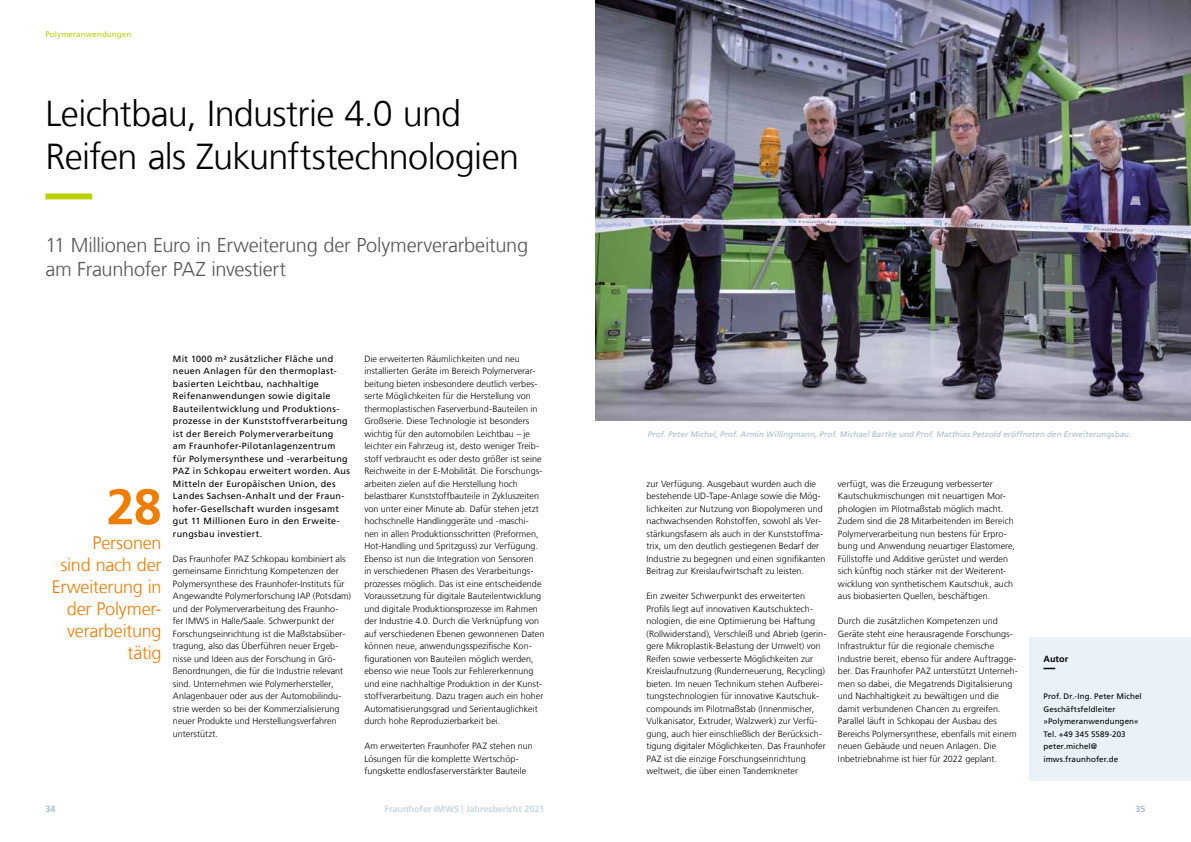
<style>
.page{position:relative;width:1191px;height:842px;background:#fff}
.page>*{position:absolute;margin:0;border:0;box-sizing:border-box;transform-origin:0 0}
.t1{font:700 50px "Frutiger LT Com";color:#ef7d00}
.t2{font:300 36px/43.2px "Frutiger LT Com";letter-spacing:-.02em;color:#000}
.t3{font:300 20px/24px "Frutiger LT Com";letter-spacing:-.015em;color:#575756}
.t4{font:300 18px/22px "Frutiger LT Com";letter-spacing:-.01em;color:#ef7d00;text-align:right}
.t5{font:300 9px/12.5px "Frutiger LT Com";letter-spacing:.005em;color:#000}
.t6{font:9px/12.5px "Frutiger LT Com";letter-spacing:.03em;color:#000}
.t7{font:700 9px "Frutiger LT Com";color:#c8d7e0}
.t8{font:700 9px "Frutiger LT Com";letter-spacing:.005em;color:#000}
.t9{font:700 9px "Frutiger LT Com";color:#a5bcca}
.t10{font:8px/12.5px "Frutiger LT Com";letter-spacing:.01em;color:#000}
.t11{font:italic 8px "Frutiger LT Com";letter-spacing:.015em;color:#a5bcca}
.t12{font:8px "Frutiger LT Com";letter-spacing:.015em;color:#bccf00}
</style>
<div class="page">
<img style="left:595px;top:0;width:596px;height:421px">
<svg style="left:45px;top:194px;width:48px;height:5px"></svg>
<div style="left:1029px;top:637px;width:162px;height:143px;background:#e9f2f7"></div>
<svg style="left:1043px;top:668px;width:13px;height:1px"></svg>
<p class="t12" style="left:45px;top:29px;width:88px">Polymeranwendungen</p>
<h2 class="t2" style="left:45px;top:92px;width:475px">Leichtbau, Industrie 4.0 und<br>Reifen als Zukunftstechnologien</h2>
<h3 class="t3" style="left:45px;top:233px;width:484px">11 Millionen Euro in Erweiterung der Polymerverarbeitung am Fraunhofer PAZ investiert</h3>
<h1 class="t1" style="left:107px;top:478px;width:57px">28</h1>
<h3 class="t4" style="left:52px;top:532px;width:111px">Personen<br>sind nach der<br>Erweiterung in der Polymer&shy;verarbeitung tätig</h3>
<p class="t6" style="left:173px;top:352px;width:178px">Mit 1000 m² zusätzlicher Fläche und neuen Anlagen für den thermoplast&shy;basierten Leichtbau, nachhaltige Reifenanwendungen sowie digitale Bauteilentwicklung und Produktions&shy;prozesse in der Kunststoffverarbeitung ist der Bereich Polymerverarbeitung<br>am Fraunhofer-Pilotanlagenzentrum für Polymersynthese und -verarbeitung PAZ in Schkopau erweitert worden. Aus Mitteln der Europäischen Union, des Landes Sachsen-Anhalt und der Fraun&shy;hofer-Gesellschaft wurden insgesamt gut 11 Millionen Euro in den Erweite&shy;rungsbau investiert.</p>
<p class="t5" style="left:173px;top:552px;width:179px">Das Fraunhofer PAZ Schkopau kombiniert als gemeinsame Einrichtung Kompetenzen der Polymersynthese des Fraunhofer-Instituts für Angewandte Polymerforschung IAP (Potsdam) und der Polymerverarbeitung des Fraunho&shy;fer IMWS in Halle/Saale. Schwerpunkt der Forschungseinrichtung ist die Maßstabsüber&shy;tragung, also das Überführen neuer Ergeb&shy;nisse und Ideen aus der Forschung in Grö&shy;ßenordnungen, die für die Industrie relevant sind. Unternehmen wie Polymerhersteller, Anlagenbauer oder aus der Automobilindu&shy;strie werden so bei der Kommerzialisierung neuer Produkte und Herstellungsverfahren unterstützt.</p>
<p class="t5" style="left:364px;top:352px;width:181px">Die erweiterten Räumlichkeiten und neu installierten Geräte im Bereich Polymerverar&shy;beitung bieten insbesondere deutlich verbes&shy;serte Möglichkeiten für die Herstellung von thermoplastischen Faserverbund-Bauteilen in Großserie. Diese Technologie ist besonders wichtig für den automobilen Leichtbau – je leichter ein Fahrzeug ist, desto weniger Treib&shy;stoff verbraucht es oder desto größer ist seine Reichweite in der E-Mobilität. Die Forschungs&shy;arbeiten zielen auf die Herstellung hoch belastbarer Kunststoffbauteile in Zykluszeiten von unter einer Minute ab. Dafür stehen jetzt hochschnelle Handlinggeräte und -maschi&shy;nen in allen Produktionsschritten (Preformen, Hot-Handling und Spritzguss) zur Verfügung.<br>Ebenso ist nun die Integration von Sensoren<br>in verschiedenen Phasen des Verarbeitungs&shy;prozesses möglich. Das ist eine entscheidende Voraussetzung für digitale Bauteilentwicklung und digitale Produktionsprozesse im Rahmen der Industrie 4.0. Durch die Verknüpfung von auf verschiedenen Ebenen gewonnenen Daten können neue, anwendungsspezifische Kon&shy;figurationen von Bauteilen möglich werden, ebenso wie neue Tools zur Fehlererkennung und eine nachhaltige Produktion in der Kunst&shy;stoffverarbeitung. Dazu tragen auch ein hoher Automatisierungsgrad und Serientauglichkeit durch hohe Reproduzierbarkeit bei.</p>
<p class="t5" style="left:364px;top:740px;width:170px">Am erweiterten Fraunhofer PAZ stehen nun<br>Lösungen für die komplette Wertschöp&shy;fungskette endlosfaserverstärkter Bauteile</p>
<p class="t11" style="left:648px;top:429px;width:485px">Prof. Peter Michel, Prof. Armin Willingmann, Prof. Michael Bartke und Prof. Matthias Petzold eröffneten den Erweiterungsbau.</p>
<p class="t5" style="left:646px;top:477px;width:180px">zur Verfügung. Ausgebaut wurden auch die bestehende UD-Tape-Anlage sowie die Mög&shy;lichkeiten zur Nutzung von Biopolymeren und nachwachsenden Rohstoffen, sowohl als Ver&shy;stärkungsfasern als auch in der Kunststoffma&shy;trix, um den deutlich gestiegenen Bedarf der Industrie zu begegnen und einen signifikanten Beitrag zur Kreislaufwirtschaft zu leisten.</p>
<p class="t5" style="left:646px;top:590px;width:181px">Ein zweiter Schwerpunkt des erweiterten Profils liegt auf innovativen Kautschuktech&shy;nologien, die eine Optimierung bei Haftung (Rollwiderstand), Verschleiß und Abrieb (gerin&shy;gere Mikroplastik-Belastung der Umwelt) von Reifen sowie verbesserte Möglichkeiten zur Kreislaufnutzung (Runderneuerung, Recycling) bieten. Im neuen Technikum stehen Aufberei&shy;tungstechnologien für innovative Kautschuk&shy;compounds im Pilotmaßstab (Innenmischer, Vulkanisator, Extruder, Walzwerk) zur Verfü&shy;gung, auch hier einschließlich der Berücksich&shy;tigung digitaler Möglichkeiten. Das Fraunhofer PAZ ist die einzige Forschungseinrichtung weltweit, die über einen Tandemkneter</p>
<p class="t5" style="left:838px;top:477px;width:179px">verfügt, was die Erzeugung verbesserter Kautschukmischungen mit neuartigen Mor&shy;phologien im Pilotmaßstab möglich macht.<br>Zudem sind die 28 Mitarbeitenden im Bereich Polymerverarbeitung nun bestens für Erpro&shy;bung und Anwendung neuartiger Elastomere, Füllstoffe und Additive gerüstet und werden sich künftig noch stärker mit der Weiterent&shy;wicklung von synthetischem Kautschuk, auch aus biobasierten Quellen, beschäftigen.</p>
<p class="t5" style="left:838px;top:615px;width:181px">Durch die zusätzlichen Kompetenzen und Geräte steht eine herausragende Forschungs-Infrastruktur für die regionale chemische Industrie bereit, ebenso für andere Auftragge&shy;ber. Das Fraunhofer PAZ unterstützt Unterneh&shy;men so dabei, die Megatrends Digitalisierung und Nachhaltigkeit zu bewältigen und die damit verbundenen Chancen zu ergreifen.<br>Parallel läuft in Schkopau der Ausbau des Bereichs Polymersynthese, ebenfalls mit einem neuen Gebäude und neuen Anlagen. Die Inbetriebnahme ist hier für 2022 geplant.</p>
<p class="t8" style="left:1043px;top:653px;width:26px">Autor</p>
<p class="t10" style="left:1043px;top:690px;width:100px">Prof. Dr.-Ing. Peter Michel<br>Geschäftsfeldleiter »Polymeranwendungen«<br>Tel. +49 345 5589-203 peter.michel@ imws.fraunhofer.de</p>
<p class="t9" style="left:45px;top:803px;width:12px">34</p>
<p class="t7" style="left:384px;top:803px;width:161px">Fraunhofer IMWS | Jahresbericht 2021</p>
<p class="t9" style="left:1135px;top:803px;width:12px">35</p>
</div>
